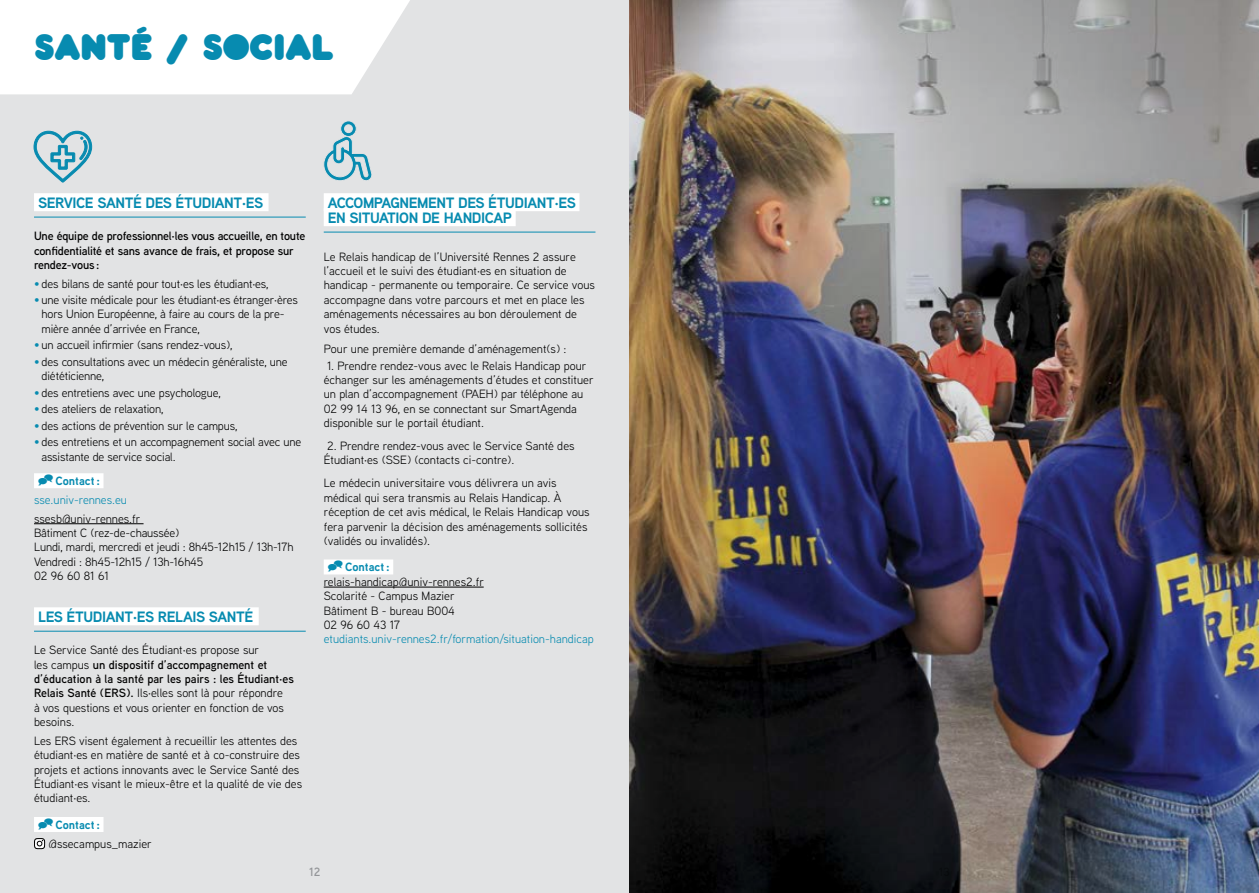
<style>
.page{position:relative;width:1259px;height:893px;background:#e2e3e4}
.page>*{position:absolute;margin:0;border:0;box-sizing:border-box;transform-origin:0 0}
.t1{font:36px "Pochoir Pleine";color:#078bb0}
.Intertitre_souligné{font:700 15px/15px "Aaux Next";letter-spacing:-.03em;color:#078bb0}
.liste_à_puce{font:12px/14.4px "Aaux Next";color:#000}
.t2{font:600 12px/14.4px "Aaux Next";letter-spacing:-.015em;color:#000}
.t3{font:12px "Aaux Next";color:#078bb0}
.t4{font:700 12px "Aaux Next";color:#078bb0}
.t5{font:600 12px "Aaux Next";color:#939598}
.s1{color:#078bb0}
.s2{font-weight:600}
.s3{font-weight:700;color:#078bb0}
</style>
<div class="page">
<svg style="left:0;top:0;width:410px;height:94px;background:#fcfdfd"></svg>
<hr style="left:34px;top:217px;width:272px;height:1px;background:#078bb0">
<div style="left:34px;top:193px;width:234px;height:18px;background:#fff"></div>
<div style="left:34px;top:473px;width:69px;height:15px;background:#fff"></div>
<hr style="left:34px;top:523px;width:110px;height:1px;background:#000">
<hr style="left:34px;top:631px;width:272px;height:1px;background:#078bb0">
<div style="left:34px;top:607px;width:225px;height:18px;background:#fff"></div>
<div style="left:34px;top:817px;width:69px;height:15px;background:#fff"></div>
<svg style="left:34px;top:838px;width:11px;height:11px"></svg>
<div style="left:324px;top:193px;width:255px;height:18px;background:#fff"></div>
<hr style="left:324px;top:232px;width:271px;height:1px;background:#078bb0">
<div style="left:324px;top:208px;width:192px;height:18px;background:#fff"></div>
<div style="left:324px;top:559px;width:69px;height:15px;background:#fff"></div>
<hr style="left:324px;top:587px;width:160px;height:1px;background:#000">
<svg style="left:34px;top:131px;width:58px;height:52px"></svg>
<svg style="left:323px;top:121px;width:49px;height:60px"></svg>
<img style="left:629px;top:0;width:630px;height:893px">
<p class="t1" style="left:34px;top:25px;width:301px">SANTÉ / SOCIAL</p>
<p class="Intertitre_souligné" style="left:38px;top:195px;width:227px">SERVICE SANTÉ DES ÉTUDIANT·ES</p>
<p class="t2" style="left:34px;top:228px;width:273px">Une équipe de professionnel·les vous accueille, en toute confidentialité et sans avance de frais, et propose sur rendez-vous :</p>
<p class="liste_à_puce" style="left:34px;top:276px;width:236px"><span class="s1">•</span> des bilans de santé pour tout·es les étudiant·es,</p>
<p class="liste_à_puce" style="left:42px;top:292px;width:258px;text-indent:-8px"><span class="s1">•</span> une visite médicale pour les étudiant·es étranger·ères hors Union Européenne, à faire au cours de la pre&shy;mière année d’arrivée en France,</p>
<p class="liste_à_puce" style="left:34px;top:338px;width:200px"><span class="s1">•</span> un accueil infirmier (sans rendez-vous),</p>
<p class="liste_à_puce" style="left:42px;top:354px;width:248px;text-indent:-8px"><span class="s1">•</span> des consultations avec un médecin généraliste, une diététicienne,</p>
<p class="liste_à_puce" style="left:34px;top:385px;width:188px"><span class="s1">•</span> des entretiens avec une psychologue,</p>
<p class="liste_à_puce" style="left:34px;top:402px;width:131px"><span class="s1">•</span> des ateliers de relaxation,</p>
<p class="liste_à_puce" style="left:34px;top:418px;width:205px"><span class="s1">•</span> des actions de prévention sur le campus,</p>
<p class="liste_à_puce" style="left:42px;top:435px;width:261px;text-indent:-8px"><span class="s1">•</span> des entretiens et un accompagnement social avec une assistante de service social.</p>
<p class="t4" style="left:55px;top:473px;width:46px">Contact :</p>
<p class="t3" style="left:34px;top:492px;width:95px">sse.univ-rennes.eu</p>
<p class="liste_à_puce" style="left:34px;top:511px;width:261px">ssesb@univ-rennes.fr<br>Bâtiment C (rez-de-chaussée)<br>Lundi, mardi, mercredi et jeudi : 8h45-12h15 / 13h-17h<br>Vendredi : 8h45-12h15 / 13h-16h45<br>02 96 60 81 61</p>
<p class="Intertitre_souligné" style="left:38px;top:609px;width:217px">LES ÉTUDIANT·ES RELAIS SANTÉ</p>
<p class="liste_à_puce" style="left:34px;top:642px;width:261px">Le Service Santé des Étudiant·es propose sur<br>les campus <span class="s2">un dispositif d’accompagnement et d’éducation à la santé par les pairs : les Étudiant·es Relais Santé (ERS).</span> Ils·elles sont là pour répondre<br>à vos questions et vous orienter en fonction de vos besoins.</p>
<p class="liste_à_puce" style="left:34px;top:733px;width:270px">Les ERS visent également à recueillir les attentes des étudiant·es en matière de santé et à co-construire des projets et actions innovants avec le Service Santé des Étudiant·es visant le mieux-être et la qualité de vie des étudiant·es.</p>
<p class="t4" style="left:55px;top:816px;width:46px">Contact :</p>
<p class="liste_à_puce" style="left:48px;top:836px;width:105px">@ssecampus_mazier</p>
<p class="Intertitre_souligné" style="left:328px;top:195px;width:250px">ACCOMPAGNEMENT DES ÉTUDIANT·ES<br>EN SITUATION DE HANDICAP</p>
<p class="liste_à_puce" style="left:324px;top:249px;width:273px">Le Relais handicap de l’Université Rennes 2 assure l’accueil et le suivi des étudiant·es en situation de handicap - permanente ou temporaire. Ce service vous accompagne dans votre parcours et met en place les aménagements nécessaires au bon déroulement de vos études.</p>
<p class="liste_à_puce" style="left:324px;top:341px;width:244px">Pour une première demande d’aménagement(s) :</p>
<p class="liste_à_puce" style="left:324px;top:358px;width:271px">1. Prendre rendez-vous avec le Relais Handicap pour échanger sur les aménagements d’études et constituer un plan d’accompagnement (PAEH) par téléphone au 02 99 14 13 96, en se connectant sur SmartAgenda disponible sur le portail étudiant.</p>
<p class="liste_à_puce" style="left:324px;top:438px;width:252px">2. Prendre rendez-vous avec le Service Santé des<br>Étudiant·es (SSE) (contacts ci-contre).</p>
<p class="liste_à_puce" style="left:324px;top:476px;width:267px">Le médecin universitaire vous délivrera un avis médical qui sera transmis au Relais Handicap. À réception de cet avis médical, le Relais Handicap vous fera parvenir la décision des aménagements sollicités (validés ou invalidés).</p>
<p class="liste_à_puce" style="left:324px;top:560px;width:271px;text-indent:21px"><span class="s3">Contact :<br></span>relais-handicap@univ-rennes2.fr<br>Scolarité - Campus Mazier<br>Bâtiment B - bureau B004<br>02 96 60 43 17 <span class="s1">etudiants.univ-rennes2.fr/formation/situation-handicap</span></p>
<p class="t5" style="left:309px;top:863px;width:13px">12</p>
</div>
